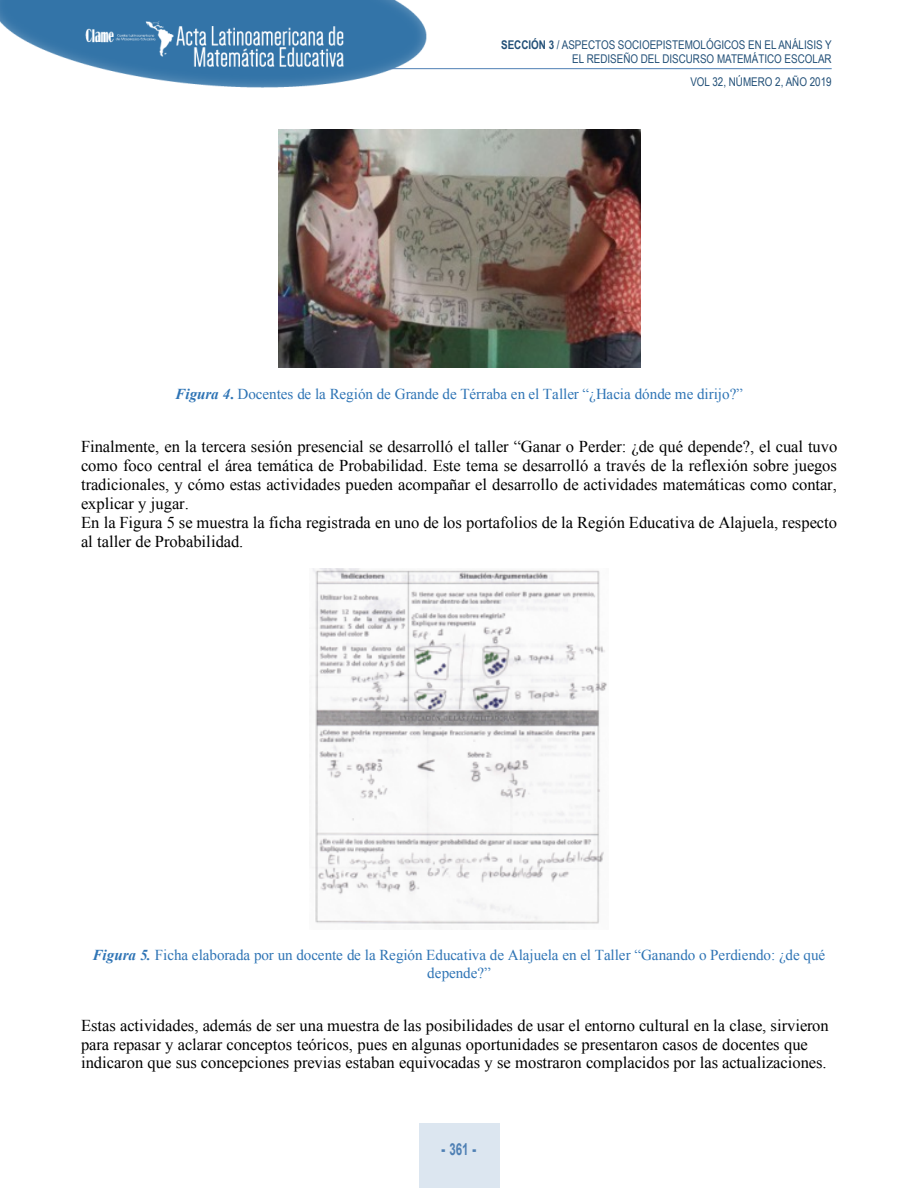
<style>
.page{position:relative;width:918px;height:1188px;background:#fff}
.page>*{position:absolute;margin:0;border:0;box-sizing:border-box;transform-origin:0 0}
.t1{font:16.5px/19px "Times New Roman";color:#000}
.t2{font:700 16.5px "Arial";color:#4f80b4;scale:.7 1}
.t3{font:15.15px/17.2px "Times New Roman";color:#2e74b5;text-align:center}
.t4{font:12px/14.4px "Arial Narrow";color:#214f77;text-align:right}
.s1{font-weight:700}
.s2{font-weight:700;font-style:italic}
.s3{font-weight:900}
</style>
<div class="page">
<img style="left:0;top:0;width:435px;height:88px">
<hr style="left:389px;top:68px;width:443px;height:1px;background:#4f80b4">
<div style="left:419px;top:1123px;width:80px;height:65px;background:#dce6f0"></div>
<img style="left:278px;top:129px;width:362px;height:239px">
<img style="left:312px;top:568px;width:295px;height:356px">
<p class="t4" style="left:501px;top:37px;width:332px"><span class="s1">SECCIÓN 3</span> / ASPECTOS SOCIOEPISTEMOLÓGICOS EN EL ANÁLISIS Y<br>EL REDISEÑO DEL DISCURSO MATEMÁTICO ESCOLAR</p>
<p class="t4" style="left:690px;top:75px;width:143px">VOL 32, NÚMERO 2, AÑO 2019</p>
<p class="t3" style="left:175px;top:386px;width:569px"><span class="s2">Figura 4</span><span class="s1">.</span> Docentes de la Región de Grande de Térraba en el Taller “¿Hacia dónde me dirijo?”</p>
<p class="t1" style="left:81px;top:437px;width:758px">Finalmente, en la tercera sesión presencial se desarrolló el taller “Ganar o Perder: ¿de qué depende?, el cual tuvo como foco central el área temática de Probabilidad. Este tema se desarrolló a través de la reflexión sobre juegos tradicionales, y cómo estas actividades pueden acompañar el desarrollo de actividades matemáticas como contar, explicar y jugar.<br>En la Figura 5 se muestra la ficha registrada en uno de los portafolios de la Región Educativa de Alajuela, respecto al taller de Probabilidad.</p>
<p class="t3" style="left:93px;top:947px;width:734px"><span class="s2">Figura 5.</span> Ficha elaborada por un docente de la Región Educativa de Alajuela en el Taller “Ganando o Perdiendo: ¿de qué depende?”</p>
<p class="t1" style="left:81px;top:1016px;width:749px">Estas actividades, además de ser una muestra de las posibilidades de usar el entorno cultural en la clase, sirvieron para repasar y aclarar conceptos teóricos, pues en algunas oportunidades se presentaron casos de docentes que indicaron que sus concepciones previas estaban equivocadas y se mostraron complacidos por las actualizaciones.</p>
<p class="t2" style="left:442px;top:1140px;width:51px"><span class="s3">-</span> 361 <span class="s3">-</span></p>
</div>
